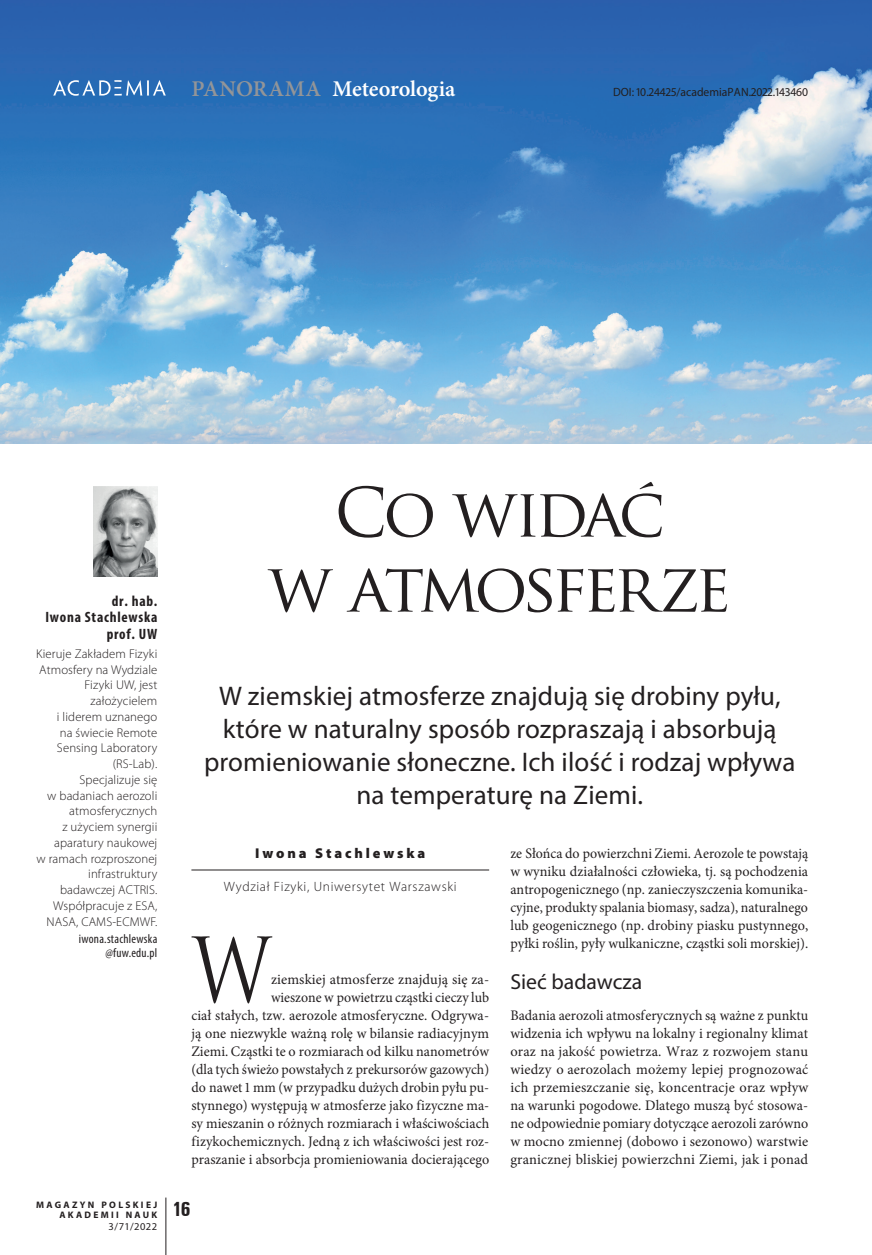
<style>
.page{position:relative;width:872px;height:1255px;background:#fff}
.page>*{position:absolute;margin:0;border:0;box-sizing:border-box;transform-origin:0 0}
.t1{font:87.15px "Trajan Pro";color:#231f20;scale:.82 1}
.t2{font:66px/75px "Trajan Pro";letter-spacing:-.075em;color:#231f20;text-align:center}
.t3{font:27px/33px "Myriad Pro";letter-spacing:.005em;color:#231f20;text-align:center}
.t4{font:600 22.5px "Minion Pro";letter-spacing:-.005em;color:#fff}
.t5{font:21.75px "Myriad Pro";color:#231f20}
.t6{font:700 condensed 21px "Unitus TEE";color:#231f20}
.t7{font:700 condensed 15px/16.5px "Myriad Pro";letter-spacing:.05em;color:#231f20;text-align:right}
.t8{font:14.55px/18px "Minion Pro";letter-spacing:.005em;color:#231f20;text-align:justify;scale:.96 1}
.t9{font:14.55px/18px "Minion Pro";letter-spacing:.005em;color:#231f20;text-align:right}
.t10{font:900 14.25px "Myriad Pro";letter-spacing:.2em;color:#231f20}
.t11{font:300 13.5px "Myriad Pro";letter-spacing:.05em;color:#231f20}
.t12{font:300 12.75px/15.8px "Myriad Pro";letter-spacing:.01em;color:#231f20;text-align:right}
.t13{font:condensed 12.75px/13.5px "Myriad Pro";letter-spacing:.02em;color:#231f20;text-align:right}
.t14{font:12px "Myriad Pro";letter-spacing:.005em;color:#231f20}
.t15{font:10.5px "Myriad Pro";color:#231f20}
.t16{font:700 9.45px/10.5px "Myriad Pro";letter-spacing:.245em;color:#231f20;text-align:right}
.s1{color:#939598}
</style>
<div class="page">
<hr style="left:166px;top:1197px;width:1px;height:57px;background:#231f20">
<hr style="left:191px;top:869px;width:298px;height:1px;background:#231f20">
<img style="left:94px;top:487px;width:63px;height:89px">
<img style="left:0;top:0;width:872px;height:443px">
<svg style="left:53px;top:80px;width:113px;height:16px;background:#598ec6"></svg>
<h3 class="t4" style="left:191px;top:73px;width:265px"><span class="s1">PANORAMA</span> Meteorologia</h3>
<p class="t14" style="left:613px;top:84px;width:197px">DOI: 10.24425/academiaPAN.2022.143460</p>
<p class="t7" style="left:45px;top:592px;width:113px">dr. hab.<br>Iwona Stachlewska prof. UW</p>
<p class="t12" style="left:36px;top:645px;width:123px">Kieruje Zakładem Fizyki<br>Atmosfery na Wydziale<br>Fizyki UW, jest założycielem<br>i liderem uznanego<br>na świecie Remote<br>Sensing Laboratory (RS-Lab).<br>Specjalizuje się<br>w badaniach aerozoli atmosferycznych<br>z użyciem synergii aparatury naukowej<br>w ramach rozproszonej infrastruktury badawczej ACTRIS.<br>Współpracuje z ESA,<br>NASA, CAMS-ECMWF.</p>
<p class="t13" style="left:79px;top:932px;width:80px">iwona.stachlewska @fuw.edu.pl</p>
<p class="t16" style="left:36px;top:1198px;width:123px">MAGAZYN POLSKIEJ<br>AKADEMII NAUK</p>
<p class="t15" style="left:109px;top:1220px;width:50px">3/71/2022</p>
<h2 class="t2" style="left:268px;top:474px;width:464px">Co widać<br>w atmosferze</h2>
<h3 class="t3" style="left:204px;top:679px;width:593px">W ziemskiej atmosferze znajdują się drobiny pyłu, które w naturalny sposób rozpraszają i absorbują promieniowanie słoneczne. Ich ilość i rodzaj wpływa na temperaturę na Ziemi.</h3>
<p class="t10" style="left:255px;top:843px;width:171px">Iwona Stachlewska</p>
<p class="t11" style="left:224px;top:878px;width:234px">Wydział Fizyki, Uniwersytet Warszawski</p>
<h1 class="t1" style="left:192px;top:914px;width:98px">W</h1>
<p class="t9" style="left:191px;top:970px;width:299px">ziemskiej atmosferze znajdują się za-<br>wieszone w powietrzu cząstki cieczy lub<br>ciał stałych, tzw. aerozole atmosferyczne. Odgrywa&shy;ją one niezwykle ważną rolę w bilansie radiacyjnym Ziemi. Cząstki te o rozmiarach od kilku nanometrów (dla tych świeżo powstałych z prekursorów gazowych) do nawet 1 mm (w przypadku dużych drobin pyłu pu&shy;stynnego) występują w atmosferze jako fizyczne ma&shy;sy mieszanin o różnych rozmiarach i właściwościach fizykochemicznych. Jedną z ich właściwości jest roz&shy;praszanie i absorbcja promieniowania docierającego</p>
<h3 class="t6" style="left:172px;top:1196px;width:20px">16</h3>
<p class="t8" style="left:510px;top:844px;width:312px">ze Słońca do powierzchni Ziemi. Aerozole te powstają w wyniku działalności człowieka, tj. są pochodzenia antropogenicznego (np. zanieczyszczenia komunika&shy;cyjne, produkty spalania biomasy, sadza), naturalnego lub geogenicznego (np. drobiny piasku pustynnego, pyłki roślin, pyły wulkaniczne, cząstki soli morskiej).</p>
<h3 class="t5" style="left:510px;top:968px;width:133px">Sieć badawcza</h3>
<p class="t8" style="left:510px;top:1006px;width:312px">Badania aerozoli atmosferycznych są ważne z punktu widzenia ich wpływu na lokalny i regionalny klimat oraz na jakość powietrza. Wraz z rozwojem stanu wiedzy o aerozolach możemy lepiej prognozować ich przemieszczanie się, koncentracje oraz wpływ na warunki pogodowe. Dlatego muszą być stosowa&shy;ne odpowiednie pomiary dotyczące aerozoli zarówno w mocno zmiennej (dobowo i sezonowo) warstwie granicznej bliskiej powierzchni Ziemi, jak i ponad</p>
</div>
